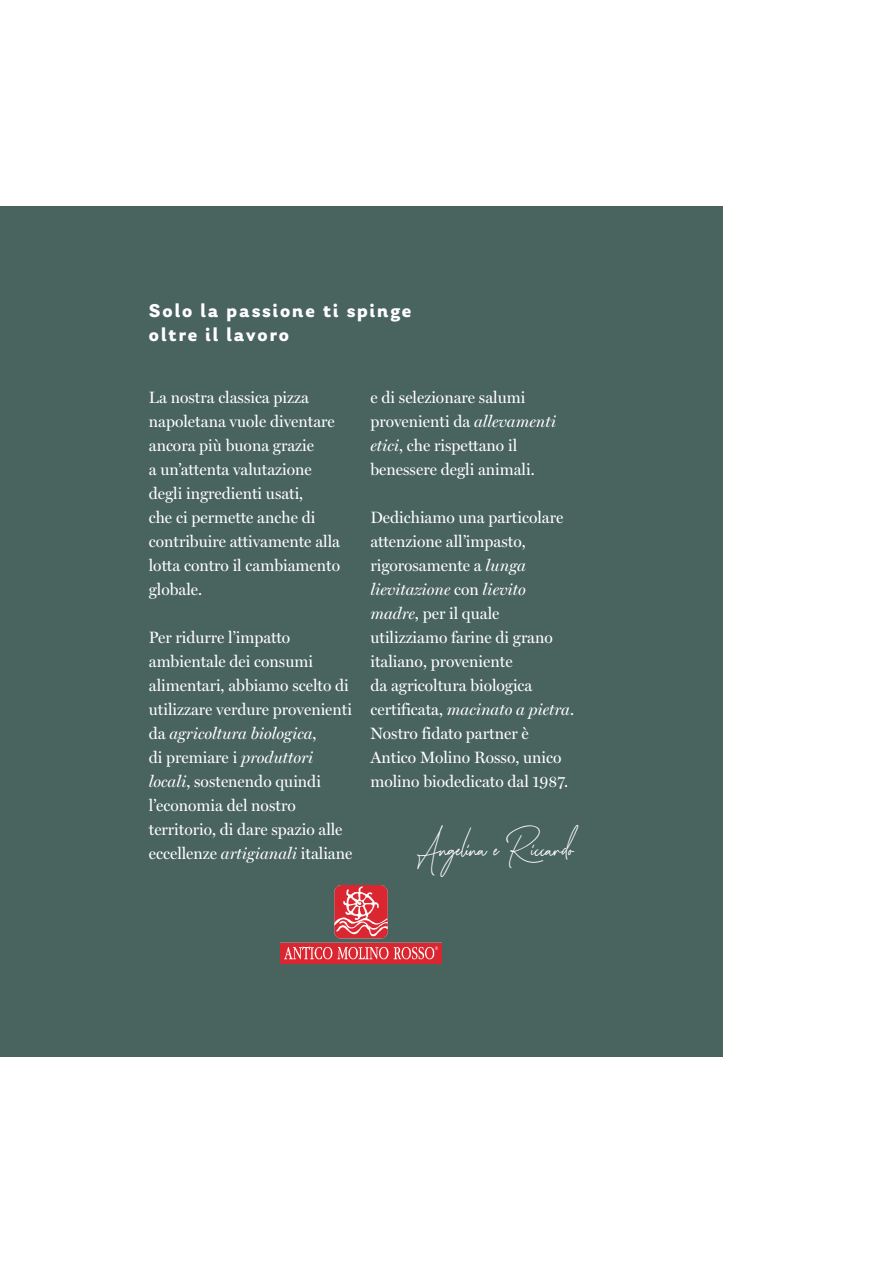
<style>
.page{position:relative;width:893px;height:1263px;background:#fff}
.page>*{position:absolute;margin:0;border:0;box-sizing:border-box;transform-origin:0 0}
.t1{font:42px "Katherine Free";color:#fff}
.t2{font:700 19.5px "Laca";letter-spacing:.1em;color:#fff}
.t3{font:16.5px/24px "Miller Display";color:#fff}
.s1{font-style:italic}
</style>
<div class="page">
<div style="left:0;top:206px;width:723px;height:851px;background:#49635f"></div>
<img style="left:281px;top:885px;width:161px;height:79px">
<p class="t2" style="left:149px;top:299px;width:264px">Solo la passione ti spinge</p>
<p class="t2" style="left:149px;top:323px;width:142px">oltre il lavoro</p>
<p class="t3" style="left:149px;top:386px;width:193px">La nostra classica pizza napoletana vuole diventare ancora più buona grazie<br>a un’attenta valutazione degli ingredienti usati,<br>che ci permette anche di contribuire attivamente alla lotta contro il cambiamento globale.</p>
<p class="t3" style="left:149px;top:626px;width:205px">Per ridurre l’impatto ambientale dei consumi alimentari, abbiamo scelto di utilizzare verdure provenienti da <span class="s1">agricoltura biologica</span>,<br>di premiare i <span class="s1">produttori locali</span>, sostenendo quindi l’economia del nostro territorio, di dare spazio alle eccellenze <span class="s1">artigianali</span> italiane</p>
<p class="t3" style="left:370px;top:386px;width:187px">e di selezionare salumi provenienti da <span class="s1">allevamenti etici</span>, che rispettano il benessere degli animali.</p>
<p class="t3" style="left:370px;top:506px;width:205px">Dedichiamo una particolare attenzione all’impasto, rigorosamente a <span class="s1">lunga lievitazione</span> con <span class="s1">lievito madre</span>, per il quale utilizziamo farine di grano italiano, proveniente<br>da agricoltura biologica certificata, <span class="s1">macinato a pietra</span>.<br>Nostro fidato partner è<br>Antico Molino Rosso, unico molino biodedicato dal 1987.</p>
<p class="t1" style="left:418px;top:820px;width:158px">Angelina e Riccardo</p>
</div>
